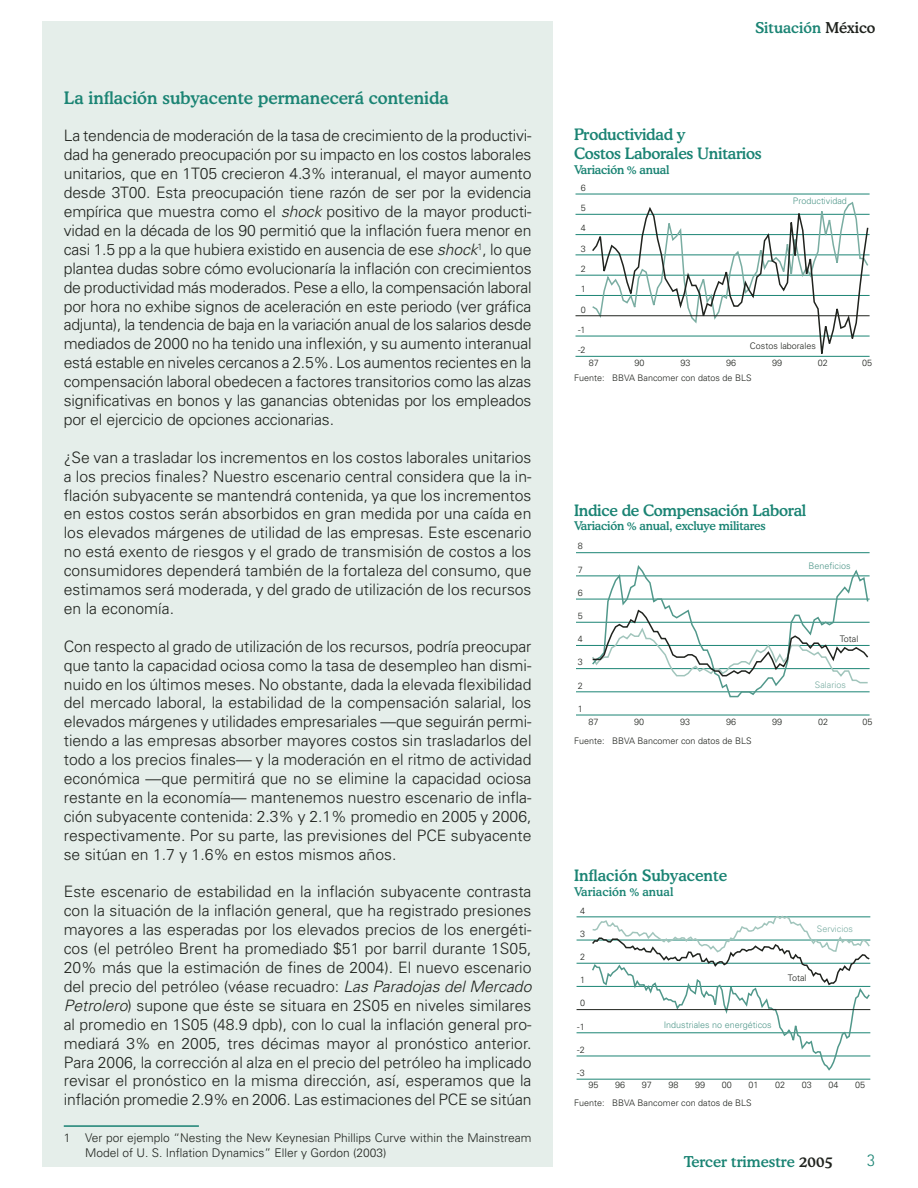
<style>
.page{position:relative;width:918px;height:1188px;background:#fff}
.page>*{position:absolute;margin:0;border:0;box-sizing:border-box;transform-origin:0 0}
.t1{font:300 18px "Rotis Sans Serif";color:#1b8474}
.t2{font:500 17.25px "Cooper BT";color:#1b8474}
.t3{font:300 15.75px/18.9px "Univers";letter-spacing:-.005em;color:#20231e;text-align:justify}
.t4{font:500 15.75px/18.9px "Cooper BT";letter-spacing:-.02em;color:#1b8474}
.t5{font:500 15.75px "Cooper BT";color:#1b8474}
.t6{font:500 15px "Cooper BT";color:#1b8474}
.t7{font:300 12px/14.4px "Univers";color:#20231e}
.t8{font:500 12px "Cooper BT";letter-spacing:-.02em;color:#1b8474}
.t9{font:500 12px "Cooper BT";color:#1b8474}
.t10{font:300 9px "Univers";color:#20231e}
.t11{font:300 9px "Univers";color:#51988b}
.t12{font:300 9px "Univers";color:#7aada2}
.s1{font-style:italic}
.s2{color:#20231e}
</style>
<div class="page">
<div style="left:43px;top:21px;width:510px;height:1146px;background:#e5eeea"></div>
<hr style="left:576px;top:356px;width:294px;height:1px;background:#1b8474">
<hr style="left:576px;top:336px;width:294px;height:1px;background:#1b8474">
<hr style="left:576px;top:295px;width:294px;height:1px;background:#1b8474">
<hr style="left:576px;top:275px;width:294px;height:1px;background:#1b8474">
<hr style="left:576px;top:255px;width:294px;height:1px;background:#1b8474">
<hr style="left:576px;top:234px;width:294px;height:1px;background:#1b8474">
<hr style="left:576px;top:214px;width:294px;height:1px;background:#1b8474">
<hr style="left:576px;top:194px;width:294px;height:1px;background:#1b8474">
<hr style="left:576px;top:315px;width:294px;height:1px;background:#20231e">
<svg style="left:591px;top:204px;width:278px;height:153px"></svg>
<hr style="left:577px;top:1079px;width:293px;height:1px;background:#1b8474">
<hr style="left:577px;top:1056px;width:293px;height:1px;background:#1b8474">
<hr style="left:577px;top:1033px;width:293px;height:1px;background:#1b8474">
<hr style="left:577px;top:986px;width:293px;height:1px;background:#1b8474">
<hr style="left:577px;top:963px;width:293px;height:1px;background:#1b8474">
<hr style="left:577px;top:940px;width:293px;height:1px;background:#1b8474">
<hr style="left:577px;top:917px;width:293px;height:1px;background:#1b8474">
<hr style="left:577px;top:1009px;width:293px;height:1px;background:#20231e">
<svg style="left:591px;top:915px;width:280px;height:156px"></svg>
<hr style="left:576px;top:715px;width:294px;height:1px;background:#1b8474">
<hr style="left:576px;top:692px;width:294px;height:1px;background:#1b8474">
<hr style="left:576px;top:668px;width:294px;height:1px;background:#1b8474">
<hr style="left:576px;top:645px;width:294px;height:1px;background:#1b8474">
<hr style="left:576px;top:622px;width:294px;height:1px;background:#1b8474">
<hr style="left:576px;top:599px;width:294px;height:1px;background:#1b8474">
<hr style="left:576px;top:576px;width:294px;height:1px;background:#1b8474">
<hr style="left:576px;top:552px;width:294px;height:1px;background:#1b8474">
<svg style="left:591px;top:565px;width:279px;height:133px"></svg>
<hr style="left:64px;top:1125px;width:135px;height:2px;background:#1b8474">
<p class="t2" style="left:64px;top:91px;width:387px">La inflación subyacente permanecerá contenida</p>
<p class="t3" style="left:64px;top:128px;width:469px">La tendencia de moderación de la tasa de crecimiento de la productivi&shy;dad ha generado preocupación por su impacto en los costos laborales unitarios, que en 1T05 crecieron 4.3% interanual, el mayor aumento desde 3T00. Esta preocupación tiene razón de ser por la evidencia empírica que muestra como el <span class="s1">shock</span> positivo de la mayor producti&shy;vidad en la década de los 90 permitió que la inflación fuera menor en casi 1.5 pp a la que hubiera existido en ausencia de ese <span class="s1">shock</span><sup>1</sup>, lo que plantea dudas sobre cómo evolucionaría la inflación con crecimientos de productividad más moderados. Pese a ello, la compensación laboral por hora no exhibe signos de aceleración en este periodo (ver gráfica adjunta), la tendencia de baja en la variación anual de los salarios desde mediados de 2000 no ha tenido una inflexión, y su aumento interanual está estable en niveles cercanos a 2.5%. Los aumentos recientes en la compensación laboral obedecen a factores transitorios como las alzas significativas en bonos y las ganancias obtenidas por los empleados por el ejercicio de opciones accionarias.</p>
<p class="t3" style="left:64px;top:449px;width:469px">¿Se van a trasladar los incrementos en los costos laborales unitarios a los precios finales? Nuestro escenario central considera que la in&shy;flación subyacente se mantendrá contenida, ya que los incrementos en estos costos serán absorbidos en gran medida por una caída en los elevados márgenes de utilidad de las empresas. Este escenario no está exento de riesgos y el grado de transmisión de costos a los consumidores dependerá también de la fortaleza del consumo, que estimamos será moderada, y del grado de utilización de los recursos en la economía.</p>
<p class="t3" style="left:64px;top:638px;width:469px">Con respecto al grado de utilización de los recursos, podría preocupar que tanto la capacidad ociosa como la tasa de desempleo han dismi&shy;nuido en los últimos meses. No obstante, dada la elevada flexibilidad del mercado laboral, la estabilidad de la compensación salarial, los elevados márgenes y utilidades empresariales —que seguirán permi&shy;tiendo a las empresas absorber mayores costos sin trasladarlos del todo a los precios finales— y la moderación en el ritmo de actividad económica —que permitirá que no se elimine la capacidad ociosa restante en la economía— mantenemos nuestro escenario de infla&shy;ción subyacente contenida: 2.3% y 2.1% promedio en 2005 y 2006, respectivamente. Por su parte, las previsiones del PCE subyacente se sitúan en 1.7 y 1.6% en estos mismos años.</p>
<p class="t3" style="left:64px;top:884px;width:469px">Este escenario de estabilidad en la inflación subyacente contrasta con la situación de la inflación general, que ha registrado presiones mayores a las esperadas por los elevados precios de los energéti&shy;cos (el petróleo Brent ha promediado $51 por barril durante 1S05, 20% más que la estimación de fines de 2004). El nuevo escenario del precio del petróleo (véase recuadro: <span class="s1">Las Paradojas del Mercado Petrolero</span>) supone que éste se situara en 2S05 en niveles similares al promedio en 1S05 (48.9 dpb), con lo cual la inflación general pro&shy;mediará 3% en 2005, tres décimas mayor al pronóstico anterior.<br>Para 2006, la corrección al alza en el precio del petróleo ha implicado revisar el pronóstico en la misma dirección, así, esperamos que la inflación promedie 2.9% en 2006. Las estimaciones del PCE se sitúan</p>
<p class="t7" style="left:85px;top:1132px;width:448px;text-indent:-21px">1 Ver por ejemplo “Nesting the New Keynesian Phillips Curve within the Mainstream<br>Model of U. S. Inflation Dynamics” Eller y Gordon (2003)</p>
<p class="t6" style="left:755px;top:23px;width:122px">Situación <span class="s2">México</span></p>
<p class="t4" style="left:574px;top:127px;width:189px">Productividad y<br>Costos Laborales Unitarios</p>
<p class="t8" style="left:574px;top:165px;width:97px">Variación % anual</p>
<p class="t10" style="left:581px;top:184px;width:7px">6</p>
<p class="t10" style="left:581px;top:205px;width:7px">5</p>
<p class="t10" style="left:581px;top:225px;width:7px">4</p>
<p class="t10" style="left:581px;top:245px;width:7px">3</p>
<p class="t10" style="left:581px;top:265px;width:7px">2</p>
<p class="t10" style="left:581px;top:286px;width:7px">1</p>
<p class="t10" style="left:581px;top:306px;width:7px">0</p>
<p class="t10" style="left:578px;top:326px;width:9px">-1</p>
<p class="t10" style="left:578px;top:347px;width:9px">-2</p>
<p class="t11" style="left:793px;top:197px;width:56px">Productividad</p>
<p class="t10" style="left:750px;top:343px;width:68px">Costos laborales</p>
<p class="t10" style="left:589px;top:359px;width:12px">87</p>
<p class="t10" style="left:635px;top:359px;width:12px">90</p>
<p class="t10" style="left:680px;top:359px;width:12px">93</p>
<p class="t10" style="left:726px;top:359px;width:12px">96</p>
<p class="t10" style="left:772px;top:359px;width:12px">99</p>
<p class="t10" style="left:818px;top:359px;width:12px">02</p>
<p class="t10" style="left:862px;top:359px;width:12px">05</p>
<p class="t10" style="left:574px;top:375px;width:179px">Fuente: BBVA Bancomer con datos de BLS</p>
<p class="t4" style="left:574px;top:502px;width:234px">Indice de Compensación Laboral</p>
<p class="t8" style="left:574px;top:522px;width:193px">Variación % anual, excluye militares</p>
<p class="t10" style="left:578px;top:543px;width:7px">8</p>
<p class="t10" style="left:578px;top:566px;width:7px">7</p>
<p class="t10" style="left:578px;top:589px;width:7px">6</p>
<p class="t10" style="left:578px;top:613px;width:7px">5</p>
<p class="t10" style="left:578px;top:636px;width:7px">4</p>
<p class="t10" style="left:578px;top:659px;width:7px">3</p>
<p class="t10" style="left:578px;top:682px;width:7px">2</p>
<p class="t10" style="left:578px;top:705px;width:7px">1</p>
<p class="t11" style="left:808px;top:563px;width:44px">Beneficios</p>
<p class="t10" style="left:840px;top:635px;width:20px">Total</p>
<p class="t12" style="left:815px;top:681px;width:32px">Salarios</p>
<p class="t10" style="left:588px;top:718px;width:12px">87</p>
<p class="t10" style="left:634px;top:718px;width:12px">90</p>
<p class="t10" style="left:680px;top:718px;width:12px">93</p>
<p class="t10" style="left:726px;top:718px;width:12px">96</p>
<p class="t10" style="left:772px;top:718px;width:12px">99</p>
<p class="t10" style="left:818px;top:718px;width:12px">02</p>
<p class="t10" style="left:863px;top:718px;width:12px">05</p>
<p class="t10" style="left:574px;top:738px;width:179px">Fuente: BBVA Bancomer con datos de BLS</p>
<p class="t5" style="left:574px;top:870px;width:155px">Inflación Subyacente</p>
<p class="t9" style="left:574px;top:887px;width:101px">Variación % anual</p>
<p class="t10" style="left:580px;top:907px;width:7px">4</p>
<p class="t10" style="left:580px;top:930px;width:7px">3</p>
<p class="t10" style="left:580px;top:953px;width:7px">2</p>
<p class="t10" style="left:580px;top:977px;width:7px">1</p>
<p class="t10" style="left:580px;top:1000px;width:7px">0</p>
<p class="t10" style="left:577px;top:1023px;width:9px">-1</p>
<p class="t10" style="left:577px;top:1046px;width:9px">-2</p>
<p class="t10" style="left:577px;top:1070px;width:9px">-3</p>
<p class="t12" style="left:817px;top:925px;width:37px">Servicios</p>
<p class="t11" style="left:664px;top:1022px;width:110px">Industriales no energéticos</p>
<p class="t10" style="left:788px;top:974px;width:20px">Total</p>
<p class="t10" style="left:588px;top:1082px;width:12px">95</p>
<p class="t10" style="left:615px;top:1082px;width:12px">96</p>
<p class="t10" style="left:642px;top:1082px;width:12px">97</p>
<p class="t10" style="left:668px;top:1082px;width:12px">98</p>
<p class="t10" style="left:695px;top:1082px;width:12px">99</p>
<p class="t10" style="left:722px;top:1082px;width:12px">00</p>
<p class="t10" style="left:775px;top:1082px;width:12px">02</p>
<p class="t10" style="left:828px;top:1082px;width:12px">04</p>
<p class="t10" style="left:855px;top:1082px;width:12px">05</p>
<p class="t10" style="left:748px;top:1082px;width:12px">01</p>
<p class="t10" style="left:802px;top:1082px;width:12px">03</p>
<p class="t10" style="left:574px;top:1099px;width:179px">Fuente: BBVA Bancomer con datos de BLS</p>
<p class="t6" style="left:684px;top:1156px;width:151px">Tercer trimestre <span class="s2">2005</span></p>
<p class="t1" style="left:867px;top:1154px;width:10px">3</p>
</div>
